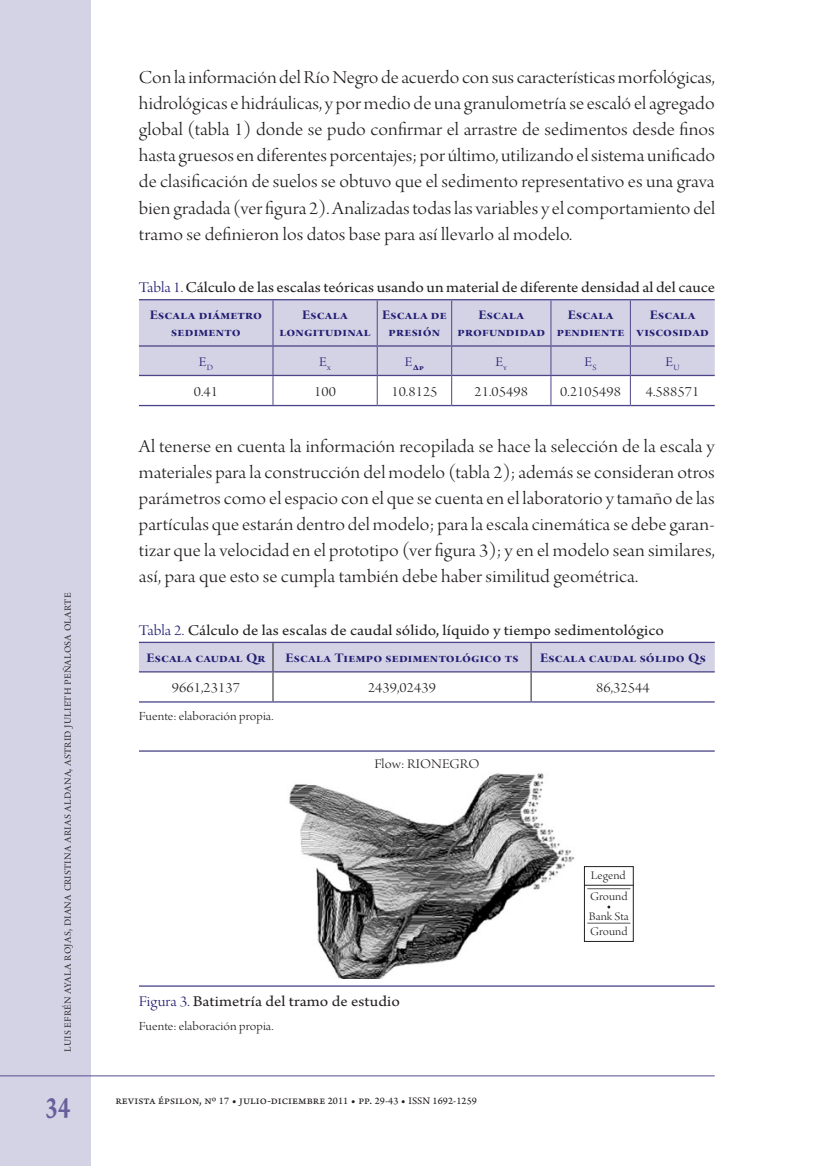
<style>
.page{position:relative;width:819px;height:1166px;background:#fff}
.page>*{position:absolute;margin:0;border:0;box-sizing:border-box;transform-origin:0 0}
.t1{font:31.5px "Arno Pro Smbd Caption";color:#65609b;scale:.75 1}
.t2{font:19.25px/26.1px "Arno Pro Light Display";letter-spacing:.005em;color:#231f20;text-align:justify;scale:1.1 1}
.t3{font:15.75px "Arno Pro";letter-spacing:.005em;color:#231f20;scale:1.1 1}
.t4{font:14.88px "Arno Pro Light Display";letter-spacing:.005em;color:#231f20;scale:1.1 1}
.t5{font:14px/16.8px "Arno Pro Bold Display";letter-spacing:.015em;color:#221e72;text-align:center;scale:1.1 1}
.t6{font:14px "Arno Pro Light Display";letter-spacing:.015em;color:#231f20}
.t7{font:14px "Arno Pro Light Display";letter-spacing:.015em;color:#231f20;scale:1.1 1}
.t8{font:14px "Arno Pro Light Display";color:#221e72;scale:1.1 1}
.t9{font:13.12px "Arno Pro Light Display";letter-spacing:.005em;color:#231f20;scale:1.1 1}
.t10{font:12.25px "Arno Pro Sm Text";letter-spacing:.01em;color:#231f20}
.t11{font:12.25px/20.3px "Arno Pro Light Display";letter-spacing:.005em;color:#231f20;scale:1.1 1}
.t12{font:700 8.4px "Arno Pro";color:#221e72;scale:1.1 1}
.s1{font-family:"Arno Pro Light Display";color:#221e72}
.s2{font-size:10.5px}
</style>
<div class="page">
<div style="left:0;top:0;width:91px;height:1166px;background:#d4d2e5"></div>
<hr style="left:0;top:1075px;width:714px;height:1px;background:#514e8f">
<div style="left:139px;top:300px;width:575px;height:75px;background:#d4d2e5"></div>
<hr style="left:272px;top:300px;width:1px;height:45px;background:#4b4689">
<hr style="left:377px;top:300px;width:1px;height:45px;background:#4b4689">
<hr style="left:451px;top:300px;width:1px;height:45px;background:#4b4689">
<hr style="left:550px;top:300px;width:1px;height:45px;background:#4b4689">
<hr style="left:630px;top:300px;width:1px;height:45px;background:#4b4689">
<svg style="left:272px;top:347px;width:1px;height:58px"></svg>
<svg style="left:377px;top:347px;width:1px;height:58px"></svg>
<svg style="left:451px;top:347px;width:1px;height:58px"></svg>
<svg style="left:550px;top:347px;width:1px;height:58px"></svg>
<svg style="left:630px;top:347px;width:1px;height:58px"></svg>
<hr style="left:139px;top:299px;width:134px;height:1px;background:#4b4689">
<hr style="left:273px;top:299px;width:104px;height:1px;background:#4b4689">
<hr style="left:377px;top:299px;width:74px;height:1px;background:#4b4689">
<hr style="left:451px;top:299px;width:100px;height:1px;background:#4b4689">
<hr style="left:551px;top:299px;width:79px;height:1px;background:#4b4689">
<hr style="left:630px;top:299px;width:84px;height:1px;background:#4b4689">
<hr style="left:139px;top:345px;width:134px;height:2px;background:#4b4689">
<hr style="left:273px;top:345px;width:104px;height:2px;background:#4b4689">
<hr style="left:377px;top:345px;width:74px;height:2px;background:#4b4689">
<hr style="left:451px;top:345px;width:100px;height:2px;background:#4b4689">
<hr style="left:551px;top:345px;width:79px;height:2px;background:#4b4689">
<hr style="left:630px;top:345px;width:84px;height:2px;background:#4b4689">
<hr style="left:139px;top:375px;width:134px;height:1px;background:#4b4689">
<hr style="left:273px;top:375px;width:104px;height:1px;background:#4b4689">
<hr style="left:377px;top:375px;width:74px;height:1px;background:#4b4689">
<hr style="left:451px;top:375px;width:100px;height:1px;background:#4b4689">
<hr style="left:551px;top:375px;width:79px;height:1px;background:#4b4689">
<hr style="left:630px;top:375px;width:84px;height:1px;background:#4b4689">
<hr style="left:139px;top:405px;width:134px;height:1px;background:#4b4689">
<hr style="left:273px;top:405px;width:104px;height:1px;background:#4b4689">
<hr style="left:377px;top:405px;width:74px;height:1px;background:#4b4689">
<hr style="left:451px;top:405px;width:100px;height:1px;background:#4b4689">
<hr style="left:551px;top:405px;width:79px;height:1px;background:#4b4689">
<hr style="left:630px;top:405px;width:84px;height:1px;background:#4b4689">
<svg style="left:139px;top:643px;width:575px;height:58px"></svg>
<hr style="left:139px;top:642px;width:134px;height:1px;background:#4b4689">
<hr style="left:273px;top:642px;width:258px;height:1px;background:#4b4689">
<hr style="left:531px;top:642px;width:183px;height:1px;background:#4b4689">
<hr style="left:139px;top:671px;width:134px;height:1px;background:#4b4689">
<hr style="left:273px;top:671px;width:258px;height:1px;background:#4b4689">
<hr style="left:531px;top:671px;width:183px;height:1px;background:#4b4689">
<hr style="left:139px;top:701px;width:134px;height:1px;background:#4b4689">
<hr style="left:273px;top:701px;width:258px;height:1px;background:#4b4689">
<hr style="left:531px;top:701px;width:183px;height:1px;background:#4b4689">
<hr style="left:139px;top:750px;width:575px;height:2px;background:#4b4689">
<hr style="left:139px;top:985px;width:575px;height:2px;background:#4b4689">
<img style="left:289px;top:773px;width:337px;height:205px">
<div style="left:584px;top:866px;width:49px;height:76px;border:1px solid #231f20"></div>
<hr style="left:584px;top:885px;width:49px;height:1px;background:#231f20">
<hr style="left:587px;top:888px;width:43px;height:1px;background:#57585a">
<hr style="left:587px;top:923px;width:43px;height:1px;background:#57585a">
<p class="t6" style="left:59px;top:1052px;width:460px;rotate:-90deg">luis efrén ayala rojas, diana cristina arias aldana, astrid julieth peñalosa olarte</p>
<p class="t2" style="left:139px;top:65px;width:525px">Con la información del Río Negro de acuerdo con sus características morfológicas, hidrológicas e hidráulicas, y por medio de una granulometría se escaló el agregado global (tabla 1) donde se pudo confirmar el arrastre de sedimentos desde finos hasta gruesos en diferentes porcentajes; por último, utilizando el sistema unificado de clasificación de suelos se obtuvo que el sedimento representativo es una grava bien gradada (ver figura 2). Analizadas todas las variables y el comportamiento del tramo se definieron los datos base para así llevarlo al modelo.</p>
<p class="t3" style="left:139px;top:278px;width:525px"><span class="s1">Tabla 1.</span> Cálculo de las escalas teóricas usando un material de diferente densidad al del cauce</p>
<p class="t5" style="left:150px;top:307px;width:104px">Escala diámetro sedimento</p>
<p class="t5" style="left:279px;top:307px;width:84px">Escala longitudinal</p>
<p class="t5" style="left:382px;top:307px;width:60px">Escala de presión</p>
<p class="t5" style="left:457px;top:307px;width:81px">Escala profundidad</p>
<p class="t5" style="left:557px;top:307px;width:63px">Escala pendiente</p>
<p class="t5" style="left:636px;top:307px;width:68px">Escala viscosidad</p>
<p class="t8" style="left:199px;top:354px;width:14px">E<sub>D</sub></p>
<p class="t8" style="left:319px;top:354px;width:12px">E<sub>x</sub></p>
<p class="t12" style="left:405px;top:362px;width:19px"><sup>E</sup>Δρ</p>
<p class="t8" style="left:495px;top:354px;width:12px">E<sub>y</sub></p>
<p class="t8" style="left:584px;top:354px;width:12px">E<sub>S</sub></p>
<p class="t8" style="left:665px;top:354px;width:14px">E<sub>U</sub></p>
<p class="t4" style="left:194px;top:383px;width:24px">0.41</p>
<p class="t4" style="left:314px;top:383px;width:21px">100</p>
<p class="t4" style="left:391px;top:383px;width:43px">10.8125</p>
<p class="t4" style="left:474px;top:383px;width:50px">21.05498</p>
<p class="t4" style="left:560px;top:383px;width:57px">0.2105498</p>
<p class="t4" style="left:645px;top:383px;width:50px">4.588571</p>
<p class="t2" style="left:139px;top:434px;width:525px">Al tenerse en cuenta la información recopilada se hace la selección de la escala y materiales para la construcción del modelo (tabla 2); además se consideran otros parámetros como el espacio con el que se cuenta en el laboratorio y tamaño de las partículas que estarán dentro del modelo; para la escala cinemática se debe garan&shy;tizar que la velocidad en el prototipo (ver figura 3); y en el modelo sean similares, así, para que esto se cumpla también debe haber similitud geométrica.</p>
<p class="t3" style="left:139px;top:621px;width:479px"><span class="s1">Tabla 2.</span> Cálculo de las escalas de caudal sólido, líquido y tiempo sedimentológico</p>
<p class="t5" style="left:146px;top:650px;width:110px">Escala caudal Qr</p>
<p class="t5" style="left:285px;top:650px;width:213px">Escala Tiempo sedimentológico ts</p>
<p class="t5" style="left:540px;top:650px;width:152px">Escala caudal sólido Qs</p>
<p class="t4" style="left:172px;top:679px;width:63px">9661,23137</p>
<p class="t4" style="left:368px;top:679px;width:63px">2439,02439</p>
<p class="t4" style="left:596px;top:679px;width:50px">86,32544</p>
<p class="t9" style="left:139px;top:708px;width:124px">Fuente: elaboración propia.</p>
<p class="t7" style="left:374px;top:756px;width:97px">Flow: RIONEGRO</p>
<p class="t3" style="left:139px;top:992px;width:239px"><span class="s1">Figura 3.</span> Batimetría del tramo de estudio</p>
<p class="t9" style="left:139px;top:1019px;width:124px">Fuente: elaboración propia.</p>
<p class="t11" style="left:588px;top:866px;width:38px">Legend<br>Ground<br>Bank Sta</p>
<p class="t11" style="left:590px;top:921px;width:35px">Ground</p>
<h1 class="t1" style="left:46px;top:1088px;width:34px">34</h1>
<p class="t10" style="left:115px;top:1093px;width:363px">revista épsilon, nº <span class="s2">17</span> • julio-diciembre <span class="s2">2011</span> • pp. <span class="s2">29-43</span> • <span class="s2">ISSN 1692-1259</span></p>
</div>
